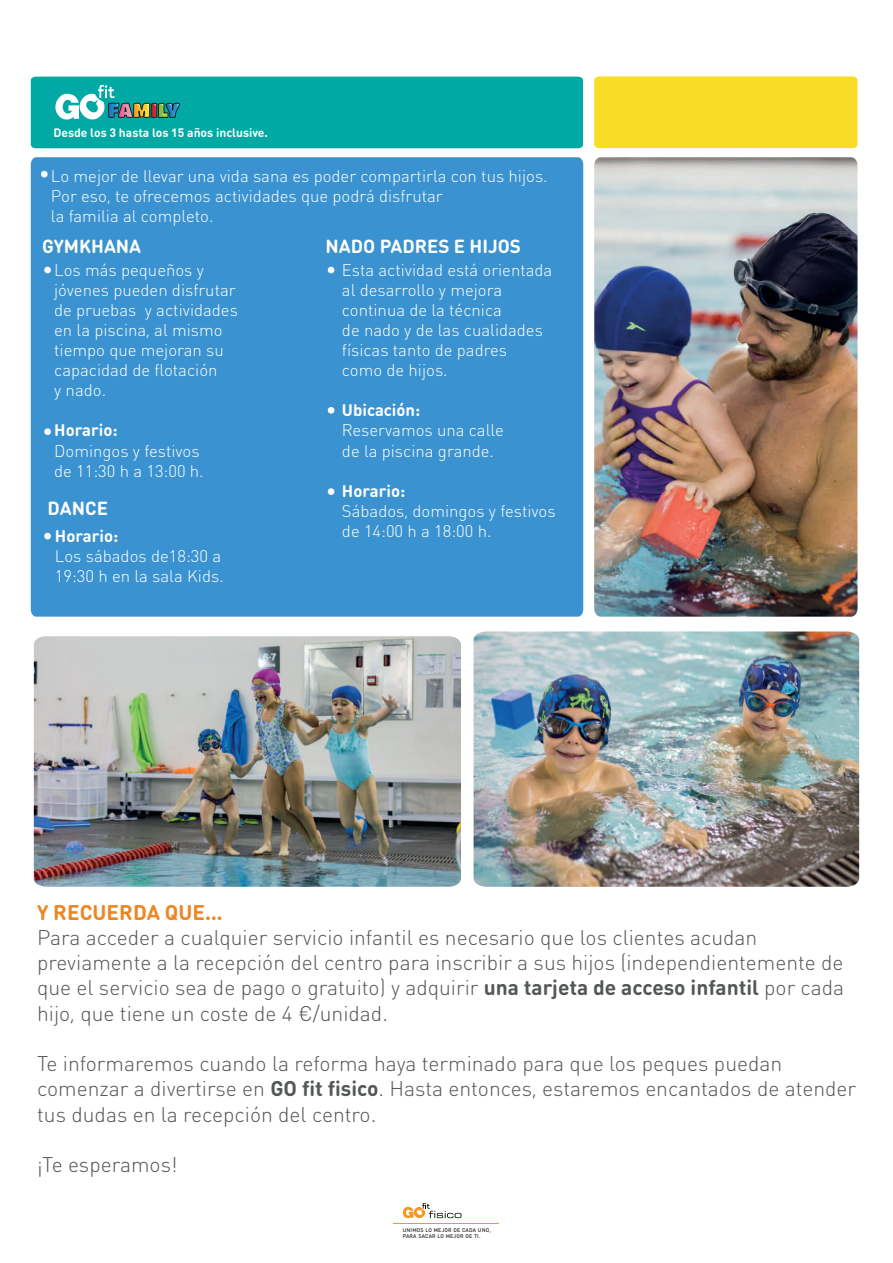
<style>
.page{position:relative;width:893px;height:1263px;background:#fff}
.page>*{position:absolute;margin:0;border:0;box-sizing:border-box;transform-origin:0 0}
.t1{font:300 21px/25.2px "DIN Round Pro";color:#545758}
.t2{font:700 21px "DIN Round Pro";color:#ed8622}
.t3{font:700 18.75px "DIN Round Pro";color:#fff}
.t4{font:300 16.65px/20.1px "DIN Round Pro";color:#fff}
.t5{font:700 16.65px "DIN Round Pro";color:#fff}
.t6{font:700 12.15px "DIN Round Pro";color:#fff}
.t7{font:500 5.4px/6.4px "DIN Round Pro";letter-spacing:.04em;color:#231f20}
.s1{font-weight:700}
</style>
<div class="page">
<img style="left:474px;top:631px;width:385px;height:256px">
<img style="left:34px;top:636px;width:427px;height:251px">
<div style="left:31px;top:157px;width:552px;height:460px;background:#3a93d0"></div>
<div style="left:594px;top:76px;width:263px;height:72px;background:#f9dc26"></div>
<div style="left:41px;top:171px;width:7px;height:6px;background:#fff;border-radius:50%"></div>
<img style="left:594px;top:157px;width:263px;height:460px">
<div style="left:31px;top:77px;width:552px;height:71px;background:#00a9a3"></div>
<div style="left:44px;top:267px;width:7px;height:6px;background:#fff;border-radius:50%"></div>
<svg style="left:44px;top:428px;width:7px;height:7px"></svg>
<svg style="left:44px;top:532px;width:7px;height:8px"></svg>
<svg style="left:328px;top:267px;width:6px;height:6px"></svg>
<svg style="left:327px;top:407px;width:8px;height:7px"></svg>
<svg style="left:327px;top:488px;width:8px;height:7px"></svg>
<svg style="left:403px;top:1203px;width:58px;height:15px"></svg>
<hr style="left:394px;top:1223px;width:105px;height:1px;background:#f7971d">
<p class="t6" style="left:53px;top:124px;width:216px">Desde los 3 hasta los 15 años inclusive.</p>
<p class="t4" style="left:51px;top:165px;width:498px">Lo mejor de llevar una vida sana es poder compartirla con tus hijos.<br>Por eso, te ofrecemos actividades que podrá disfrutar<br>la familia al completo.</p>
<p class="t3" style="left:42px;top:233px;width:101px">GYMKHANA</p>
<p class="t4" style="left:54px;top:259px;width:185px">Los más pequeños y jóvenes pueden disfrutar de pruebas y actividades en la piscina, al mismo tiempo que mejoran su capacidad de flotación<br>y nado.</p>
<p class="t5" style="left:54px;top:419px;width:65px">Horario:</p>
<p class="t4" style="left:54px;top:440px;width:151px">Domingos y festivos de 11:30 h a 13:00 h.</p>
<p class="t3" style="left:48px;top:495px;width:62px">DANCE</p>
<p class="t5" style="left:55px;top:524px;width:65px">Horario:</p>
<p class="t4" style="left:55px;top:545px;width:170px">Los sábados de18:30 a<br>19:30 h en la sala Kids.</p>
<p class="t3" style="left:326px;top:233px;width:197px">NADO PADRES E HIJOS</p>
<p class="t4" style="left:342px;top:259px;width:212px">Esta actividad está orientada al desarrollo y mejora continua de la técnica<br>de nado y de las cualidades físicas tanto de padres<br>como de hijos.</p>
<p class="t5" style="left:342px;top:399px;width:80px">Ubicación:</p>
<p class="t4" style="left:342px;top:420px;width:163px">Reservamos una calle de la piscina grande.</p>
<p class="t5" style="left:342px;top:479px;width:65px">Horario:</p>
<p class="t4" style="left:342px;top:500px;width:215px">Sábados, domingos y festivos de 14:00 h a 18:00 h.</p>
<p class="t2" style="left:37px;top:898px;width:187px">Y RECUERDA QUE…</p>
<p class="t1" style="left:37px;top:924px;width:809px">Para acceder a cualquier servicio infantil es necesario que los clientes acudan previamente a la recepción del centro para inscribir a sus hijos (independientemente de que el servicio sea de pago o gratuito) y adquirir <span class="s1">una tarjeta de acceso infantil</span> por cada hijo, que tiene un coste de 4 €/unidad.</p>
<p class="t1" style="left:37px;top:1050px;width:821px">Te informaremos cuando la reforma haya terminado para que los peques puedan comenzar a divertirse en <span class="s1">GO fit fisico</span>. Hasta entonces, estaremos encantados de atender tus dudas en la recepción del centro.</p>
<p class="t1" style="left:37px;top:1151px;width:142px">¡Te esperamos!</p>
<p class="t7" style="left:403px;top:1226px;width:90px">UNIMOS LO MEJOR DE CADA UNO,<br>PARA SACAR LO MEJOR DE TI.</p>
</div>
